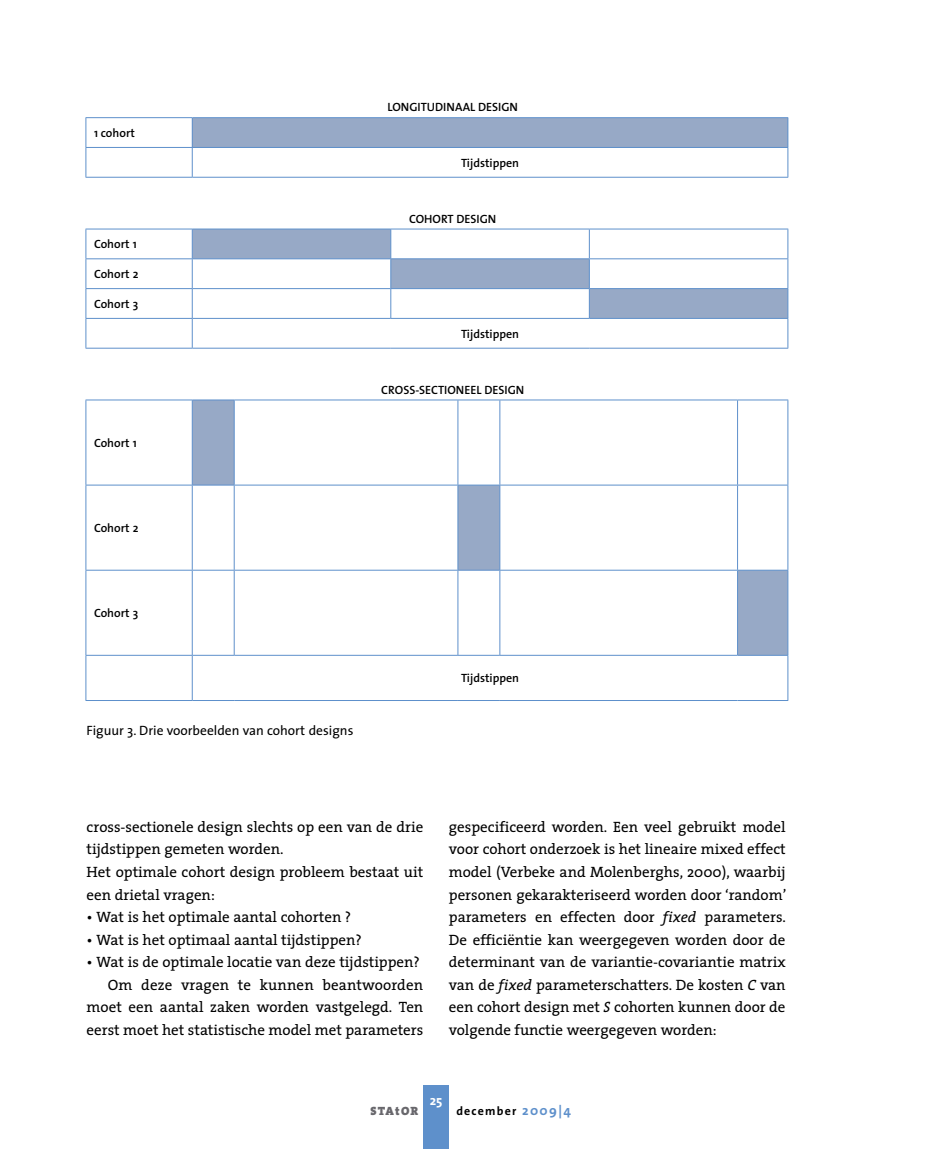
<style>
.page{position:relative;width:936px;height:1149px;background:#fff}
.page>*{position:absolute;margin:0;border:0;box-sizing:border-box;transform-origin:0 0}
.t1{font:15px/22.5px "The Serif";color:#000}
.t2{font:13.5px "The Sans";color:#000}
.t3{font:700 13.5px "The Sans";color:#fff}
.t4{font:600 12px "The Sans";color:#000}
.t5{font:700 12px "The Sans";letter-spacing:.1em;color:#000}
.t6{font:900 12px "The Serif";letter-spacing:.1em;color:#68676c}
.s1{font-style:italic}
.s2{font-size:13.5px;color:#5e90cb}
</style>
<div class="page">
<div style="left:423px;top:1084px;width:26px;height:64px;background:#5e90cb"></div>
<div style="left:192px;top:118px;width:595px;height:29px;background:#97a9c6"></div>
<hr style="left:85px;top:117px;width:107px;height:1px;background:#5e90cb">
<hr style="left:192px;top:117px;width:596px;height:1px;background:#5e90cb">
<hr style="left:85px;top:147px;width:107px;height:1px;background:#5e90cb">
<svg style="left:85px;top:118px;width:1px;height:59px"></svg>
<hr style="left:192px;top:147px;width:596px;height:1px;background:#5e90cb">
<svg style="left:192px;top:118px;width:1px;height:59px"></svg>
<svg style="left:787px;top:118px;width:1px;height:59px"></svg>
<hr style="left:85px;top:177px;width:107px;height:1px;background:#5e90cb">
<hr style="left:192px;top:177px;width:596px;height:1px;background:#5e90cb">
<svg style="left:193px;top:229px;width:594px;height:89px"></svg>
<hr style="left:85px;top:228px;width:107px;height:1px;background:#5e90cb">
<hr style="left:192px;top:228px;width:199px;height:1px;background:#5e90cb">
<hr style="left:391px;top:228px;width:198px;height:1px;background:#5e90cb">
<hr style="left:589px;top:228px;width:199px;height:1px;background:#5e90cb">
<hr style="left:85px;top:258px;width:107px;height:1px;background:#5e90cb">
<hr style="left:192px;top:258px;width:199px;height:1px;background:#5e90cb">
<hr style="left:391px;top:258px;width:198px;height:1px;background:#5e90cb">
<hr style="left:589px;top:258px;width:199px;height:1px;background:#5e90cb">
<hr style="left:85px;top:288px;width:107px;height:1px;background:#5e90cb">
<hr style="left:192px;top:288px;width:199px;height:1px;background:#5e90cb">
<hr style="left:391px;top:288px;width:198px;height:1px;background:#5e90cb">
<svg style="left:390px;top:229px;width:1px;height:89px"></svg>
<hr style="left:589px;top:288px;width:199px;height:1px;background:#5e90cb">
<svg style="left:589px;top:229px;width:1px;height:89px"></svg>
<hr style="left:85px;top:318px;width:107px;height:1px;background:#5e90cb">
<svg style="left:85px;top:229px;width:1px;height:119px"></svg>
<hr style="left:192px;top:318px;width:199px;height:1px;background:#5e90cb">
<svg style="left:192px;top:229px;width:1px;height:119px"></svg>
<hr style="left:391px;top:318px;width:198px;height:1px;background:#5e90cb">
<hr style="left:589px;top:318px;width:199px;height:1px;background:#5e90cb">
<svg style="left:787px;top:229px;width:1px;height:119px"></svg>
<hr style="left:85px;top:348px;width:107px;height:1px;background:#5e90cb">
<hr style="left:192px;top:348px;width:199px;height:1px;background:#5e90cb">
<hr style="left:391px;top:348px;width:198px;height:1px;background:#5e90cb">
<hr style="left:589px;top:348px;width:199px;height:1px;background:#5e90cb">
<svg style="left:193px;top:400px;width:594px;height:254px"></svg>
<hr style="left:85px;top:399px;width:107px;height:1px;background:#5e90cb">
<hr style="left:85px;top:400px;width:1px;height:84px;background:#5e90cb">
<hr style="left:192px;top:399px;width:42px;height:1px;background:#5e90cb">
<hr style="left:192px;top:400px;width:1px;height:84px;background:#5e90cb">
<hr style="left:234px;top:399px;width:224px;height:1px;background:#5e90cb">
<hr style="left:234px;top:400px;width:1px;height:84px;background:#5e90cb">
<hr style="left:458px;top:399px;width:42px;height:1px;background:#5e90cb">
<hr style="left:457px;top:400px;width:1px;height:84px;background:#5e90cb">
<hr style="left:500px;top:399px;width:237px;height:1px;background:#5e90cb">
<hr style="left:499px;top:400px;width:1px;height:84px;background:#5e90cb">
<hr style="left:737px;top:399px;width:51px;height:1px;background:#5e90cb">
<hr style="left:737px;top:400px;width:1px;height:84px;background:#5e90cb">
<hr style="left:787px;top:400px;width:1px;height:84px;background:#5e90cb">
<hr style="left:85px;top:484px;width:107px;height:1px;background:#5e90cb">
<hr style="left:85px;top:485px;width:1px;height:84px;background:#5e90cb">
<hr style="left:192px;top:484px;width:42px;height:1px;background:#5e90cb">
<hr style="left:192px;top:485px;width:1px;height:84px;background:#5e90cb">
<hr style="left:234px;top:484px;width:224px;height:1px;background:#5e90cb">
<hr style="left:234px;top:485px;width:1px;height:84px;background:#5e90cb">
<hr style="left:458px;top:484px;width:42px;height:1px;background:#5e90cb">
<hr style="left:457px;top:485px;width:1px;height:84px;background:#5e90cb">
<hr style="left:500px;top:484px;width:237px;height:1px;background:#5e90cb">
<hr style="left:499px;top:485px;width:1px;height:84px;background:#5e90cb">
<hr style="left:737px;top:484px;width:51px;height:1px;background:#5e90cb">
<hr style="left:737px;top:485px;width:1px;height:84px;background:#5e90cb">
<hr style="left:787px;top:485px;width:1px;height:84px;background:#5e90cb">
<hr style="left:85px;top:569px;width:107px;height:1px;background:#5e90cb">
<hr style="left:85px;top:570px;width:1px;height:84px;background:#5e90cb">
<hr style="left:192px;top:569px;width:42px;height:1px;background:#5e90cb">
<hr style="left:192px;top:570px;width:1px;height:84px;background:#5e90cb">
<hr style="left:234px;top:569px;width:224px;height:1px;background:#5e90cb">
<hr style="left:234px;top:570px;width:1px;height:84px;background:#5e90cb">
<hr style="left:458px;top:569px;width:42px;height:1px;background:#5e90cb">
<hr style="left:457px;top:570px;width:1px;height:84px;background:#5e90cb">
<hr style="left:500px;top:569px;width:237px;height:1px;background:#5e90cb">
<hr style="left:499px;top:570px;width:1px;height:84px;background:#5e90cb">
<hr style="left:737px;top:569px;width:51px;height:1px;background:#5e90cb">
<hr style="left:737px;top:570px;width:1px;height:84px;background:#5e90cb">
<hr style="left:787px;top:570px;width:1px;height:84px;background:#5e90cb">
<hr style="left:85px;top:654px;width:107px;height:1px;background:#5e90cb">
<hr style="left:85px;top:655px;width:1px;height:45px;background:#5e90cb">
<hr style="left:192px;top:654px;width:42px;height:1px;background:#5e90cb">
<hr style="left:192px;top:655px;width:1px;height:45px;background:#5e90cb">
<hr style="left:234px;top:654px;width:224px;height:1px;background:#5e90cb">
<hr style="left:458px;top:654px;width:42px;height:1px;background:#5e90cb">
<hr style="left:500px;top:654px;width:237px;height:1px;background:#5e90cb">
<hr style="left:737px;top:654px;width:51px;height:1px;background:#5e90cb">
<hr style="left:787px;top:655px;width:1px;height:45px;background:#5e90cb">
<hr style="left:85px;top:700px;width:107px;height:1px;background:#5e90cb">
<hr style="left:192px;top:700px;width:42px;height:1px;background:#5e90cb">
<hr style="left:234px;top:700px;width:224px;height:1px;background:#5e90cb">
<hr style="left:458px;top:700px;width:42px;height:1px;background:#5e90cb">
<hr style="left:500px;top:700px;width:237px;height:1px;background:#5e90cb">
<hr style="left:737px;top:700px;width:51px;height:1px;background:#5e90cb">
<p class="t4" style="left:94px;top:123px;width:42px">1 cohort</p>
<p class="t4" style="left:94px;top:234px;width:44px">Cohort 1</p>
<p class="t4" style="left:94px;top:264px;width:46px">Cohort 2</p>
<p class="t4" style="left:94px;top:294px;width:46px">Cohort 3</p>
<p class="t4" style="left:94px;top:432px;width:44px">Cohort 1</p>
<p class="t4" style="left:94px;top:518px;width:46px">Cohort 2</p>
<p class="t4" style="left:387px;top:97px;width:132px">LONGITUDINAAL DESIGN</p>
<p class="t4" style="left:461px;top:153px;width:60px">Tijdstippen</p>
<p class="t4" style="left:409px;top:208px;width:89px">COHORT DESIGN</p>
<p class="t4" style="left:461px;top:323px;width:60px">Tijdstippen</p>
<p class="t4" style="left:381px;top:379px;width:144px">CROSS-SECTIONEEL DESIGN</p>
<p class="t4" style="left:94px;top:603px;width:46px">Cohort 3</p>
<p class="t2" style="left:87px;top:718px;width:268px">Figuur 3. Drie voorbeelden van cohort designs</p>
<p class="t4" style="left:461px;top:668px;width:60px">Tijdstippen</p>
<p class="t1" style="left:87px;top:814px;width:338px">cross-sectionele design slechts op een van de drie tijdstippen gemeten worden.<br>Het optimale cohort design probleem bestaat uit een drietal vragen:</p>
<p class="t1" style="left:87px;top:904px;width:266px">• Wat is het optimale aantal cohorten ?</p>
<p class="t1" style="left:87px;top:927px;width:277px">• Wat is het optimaal aantal tijdstippen?</p>
<p class="t1" style="left:87px;top:949px;width:338px;text-align:right">• Wat is de optimale locatie van deze tijdstippen?<br>Om deze vragen te kunnen beantwoorden moet een aantal zaken worden vastgelegd. Ten eerst moet het statistische model met parameters</p>
<p class="t1" style="left:449px;top:814px;width:339px;text-align:justify">gespecificeerd worden. Een veel gebruikt model voor cohort onderzoek is het lineaire mixed effect model (Verbeke and Molenberghs, 2000), waarbij personen gekarakteriseerd worden door ‘random’ parameters en effecten door <span class="s1">fixed</span> parameters.<br>De efficiëntie kan weergegeven worden door de determinant van de variantie-covariantie matrix van de <span class="s1">fixed</span> parameterschatters. De kosten <span class="s1">C</span> van een cohort design met <span class="s1">S</span> cohorten kunnen door de volgende functie weergegeven worden:</p>
<p class="t3" style="left:429px;top:1088px;width:14px">25</p>
<p class="t6" style="left:370px;top:1100px;width:49px">STAtOR</p>
<p class="t5" style="left:456px;top:1100px;width:116px">december <span class="s2">2009|4</span></p>
</div>
